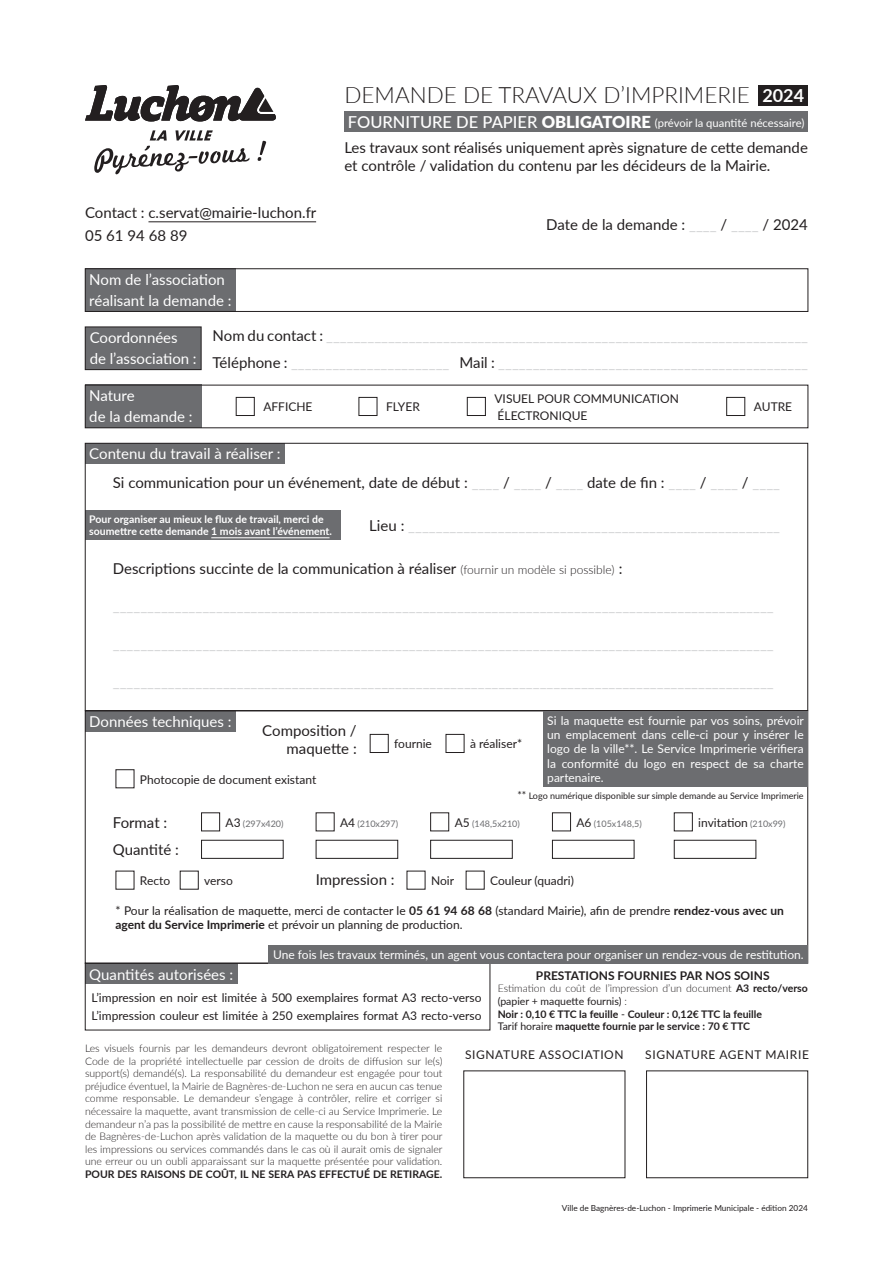
<style>
.page{position:relative;width:893px;height:1263px;background:#fff}
.page>*{position:absolute;margin:0;border:0;box-sizing:border-box;transform-origin:0 0}
.t1{font:300 22.5px "Lato";color:#231f20}
.t2{font:700 18px "Lato";color:#fff}
.t3{font:15px/27px "Lato";color:#d1d2d4}
.t4{font:15px/18px "Lato";color:#231f20}
.t5{font:15px/21px "Lato";color:#fff}
.t6{font:12px/16.5px "Lato";color:#231f20}
.t7{font:12px/14.4px "Lato";color:#fff;text-align:justify}
.t8{font:12px "Lato";letter-spacing:.05em;color:#231f20}
.t9{font:700 12px "Lato";color:#231f20}
.t10{font:11.25px "Lato";color:#fff}
.t11{font:300 10.5px/12.6px "Lato";color:#231f20;text-align:justify}
.t12{font:700 10.5px/12.6px "Lato";color:#231f20}
.t13{font:700 10.5px/12.6px "Lato";color:#fff}
.t14{font:9px "Lato";color:#231f20}
.t15{font:9px "Lato";color:#6c6d70}
.t16{font:8.25px "Lato";color:#231f20}
.s1{font-weight:500;font-size:16.5px}
.s2{font-weight:900;font-size:16.5px}
.s3{color:#d1d2d4}
.s4{color:#231f20}
.s5{font-weight:300;font-size:12px}
.s6{font-size:10.5px}
.s7{font-weight:700}
.s8{font-size:12px;color:#231f20}
.s9{font-size:9px;color:#6c6d70}
.s10{font-weight:300}
.s11{font-weight:400}
</style>
<div class="page">
<svg style="left:85px;top:85px;width:191px;height:37px"></svg>
<svg style="left:94px;top:130px;width:155px;height:44px"></svg>
<svg style="left:258px;top:141px;width:8px;height:20px"></svg>
<div style="left:344px;top:112px;width:464px;height:20px;background:#6c6d70"></div>
<div style="left:758px;top:85px;width:50px;height:20px;background:#231f20"></div>
<hr style="left:148px;top:221px;width:168px;height:1px;background:#231f20">
<div style="left:85px;top:269px;width:151px;height:43px;background:#6c6d70"></div>
<div style="left:85px;top:443px;width:200px;height:21px;background:#6c6d70"></div>
<div style="left:85px;top:510px;width:255px;height:30px;background:#6c6d70"></div>
<hr style="left:211px;top:537px;width:119px;height:1px;background:#fff">
<div style="left:85px;top:711px;width:151px;height:20px;background:#6c6d70"></div>
<div style="left:85px;top:963px;width:152px;height:21px;background:#6c6d70"></div>
<div style="left:85px;top:269px;width:723px;height:43px;border:1px solid #231f20"></div>
<div style="left:85px;top:443px;width:723px;height:268px;border:1px solid #231f20"></div>
<div style="left:85px;top:327px;width:116px;height:43px;background:#6c6d70"></div>
<div style="left:85px;top:327px;width:116px;height:43px;border:1px solid #231f20"></div>
<div style="left:85px;top:385px;width:116px;height:43px;background:#6c6d70"></div>
<div style="left:236px;top:397px;width:19px;height:19px;border:1px solid #231f20"></div>
<div style="left:726px;top:397px;width:19px;height:19px;border:1px solid #231f20"></div>
<div style="left:467px;top:397px;width:19px;height:19px;border:1px solid #231f20"></div>
<div style="left:359px;top:397px;width:18px;height:19px;border:1px solid #231f20"></div>
<div style="left:201px;top:812px;width:19px;height:19px;border:1px solid #231f20"></div>
<div style="left:201px;top:840px;width:83px;height:19px;border:1px solid #231f20"></div>
<div style="left:316px;top:840px;width:82px;height:19px;border:1px solid #231f20"></div>
<div style="left:430px;top:840px;width:83px;height:19px;border:1px solid #231f20"></div>
<div style="left:552px;top:840px;width:82px;height:19px;border:1px solid #231f20"></div>
<div style="left:674px;top:840px;width:82px;height:19px;border:1px solid #231f20"></div>
<div style="left:430px;top:812px;width:19px;height:19px;border:1px solid #231f20"></div>
<div style="left:552px;top:812px;width:19px;height:19px;border:1px solid #231f20"></div>
<div style="left:674px;top:812px;width:19px;height:19px;border:1px solid #231f20"></div>
<div style="left:370px;top:734px;width:19px;height:19px;border:1px solid #231f20"></div>
<div style="left:446px;top:734px;width:18px;height:19px;border:1px solid #231f20"></div>
<div style="left:543px;top:711px;width:265px;height:75px;background:#6c6d70"></div>
<div style="left:116px;top:769px;width:18px;height:19px;border:1px solid #231f20"></div>
<div style="left:180px;top:871px;width:19px;height:18px;border:1px solid #231f20"></div>
<div style="left:269px;top:945px;width:539px;height:18px;background:#6c6d70"></div>
<div style="left:464px;top:1071px;width:161px;height:107px;border:1px solid #231f20"></div>
<div style="left:646px;top:1071px;width:162px;height:107px;border:1px solid #231f20"></div>
<h3 class="t4" style="left:85px;top:201px;width:233px;line-height:22.5px">Contact : c.servat@mairie-luchon.fr<br>05 61 94 68 89</h3>
<h3 class="t5" style="left:89px;top:268px;width:144px">Nom de l’association réalisant la demande :</h3>
<h1 class="t1" style="left:344px;top:79px;width:407px">DEMANDE DE TRAVAUX D’IMPRIMERIE</h1>
<p class="t10" style="left:348px;top:115px;width:458px"><span class="s1">FOURNITURE DE PAPIER</span> <span class="s2">OBLIGATOIRE</span> (prévoir la quantité nécessaire)</p>
<h2 class="t2" style="left:762px;top:83px;width:43px">2024</h2>
<h3 class="t4" style="left:344px;top:138px;width:465px">Les travaux sont réalisés uniquement après signature de cette demande et contrôle / validation du contenu par les décideurs de la Mairie.</h3>
<h3 class="t4" style="left:546px;top:214px;width:263px">Date de la demande : <span class="s3">____</span> / <span class="s3">____</span> / 2024</h3>
<h3 class="t5" style="left:90px;top:327px;width:109px">Coordonnées de l’association :</h3>
<h3 class="t5" style="left:89px;top:385px;width:105px">Nature<br>de la demande :</h3>
<h3 class="t3" style="left:213px;top:321px;width:597px"><span class="s4">Nom du contact :</span> ______________________________________________________________________<br><span class="s4">Téléphone :</span> _______________________ <span class="s4">Mail :</span> _____________________________________________</h3>
<p class="t6" style="left:494px;top:390px;width:186px">VISUEL POUR COMMUNICATION<br>ÉLECTRONIQUE</p>
<p class="t6" style="left:263px;top:398px;width:51px">AFFICHE</p>
<p class="t6" style="left:754px;top:398px;width:40px">AUTRE</p>
<p class="t6" style="left:386px;top:398px;width:35px">FLYER</p>
<h3 class="t5" style="left:89px;top:443px;width:193px">Contenu du travail à réaliser :</h3>
<h3 class="t4" style="left:113px;top:473px;width:669px">Si communication pour un événement, date de début : <span class="s3">____</span> / <span class="s3">____</span> / <span class="s3">____</span> date de fin : <span class="s3">____</span> / <span class="s3">____</span> / <span class="s3">____</span></h3>
<h3 class="t3" style="left:369px;top:511px;width:412px"><span class="s4">Lieu :</span> ______________________________________________________</h3>
<h3 class="t4" style="left:113px;top:559px;width:511px">Descriptions succinte de la communication à réaliser <span class="s5">(fournir un modèle si possible)</span> :</h3>
<h3 class="t3" style="left:113px;top:592px;width:662px">________________________________________________________________________________________________</h3>
<h3 class="t3" style="left:113px;top:629px;width:662px">________________________________________________________________________________________________</h3>
<h3 class="t3" style="left:113px;top:667px;width:662px">________________________________________________________________________________________________</h3>
<p class="t13" style="left:89px;top:512px;width:244px">Pour organiser au mieux le flux de travail, merci de soumettre cette demande 1 mois avant l’événement.</p>
<h3 class="t4" style="left:262px;top:720px;width:96px;text-align:right">Composition / maquette :</h3>
<p class="t7" style="left:547px;top:713px;width:258px">Si la maquette est fournie par vos soins, prévoir un emplacement dans celle-ci pour y insérer le logo de la ville**. Le Service Imprimerie vérifiera la conformité du logo en respect de sa charte</p>
<p class="t6" style="left:140px;top:770px;width:178px">Photocopie de document existant</p>
<p class="t7" style="left:547px;top:770px;width:58px">partenaire.</p>
<p class="t14" style="left:517px;top:789px;width:288px"><span class="s6">**</span> Logo numérique disponible sur simple demande au Service Imprimerie</p>
<h3 class="t4" style="left:113px;top:808px;width:68px;line-height:27.5px">Format :<br>Quantité :</h3>
<p class="t6" style="left:140px;top:872px;width:32px">Recto</p>
<p class="t6" style="left:204px;top:872px;width:30px">verso</p>
<h3 class="t4" style="left:316px;top:870px;width:80px">Impression :</h3>
<p class="t6" style="left:431px;top:872px;width:25px">Noir</p>
<p class="t6" style="left:490px;top:872px;width:85px">Couleur (quadri)</p>
<p class="t6" style="left:116px;top:903px;width:670px;line-height:14.4px">* Pour la réalisation de maquette, merci de contacter le <span class="s7">05 61 94 68 68</span> (standard Mairie), afin de prendre <span class="s7">rendez-vous avec un agent du Service Imprimerie</span> et prévoir un planning de production.</p>
<h3 class="t5" style="left:89px;top:710px;width:144px">Données techniques :</h3>
<p class="t6" style="left:394px;top:735px;width:39px">fournie</p>
<p class="t6" style="left:470px;top:735px;width:54px">à réaliser*</p>
<p class="t15" style="left:226px;top:817px;width:59px"><span class="s8">A3</span> (297x420)</p>
<p class="t15" style="left:340px;top:817px;width:59px"><span class="s8">A4</span> (210x297)</p>
<p class="t15" style="left:455px;top:817px;width:67px"><span class="s8">A5</span> (148,5x210)</p>
<p class="t15" style="left:576px;top:817px;width:67px"><span class="s8">A6</span> (105x148,5)</p>
<p class="t6" style="left:698px;top:813px;width:89px">invitation <span class="s9">(210x99)</span></p>
<p class="t7" style="left:273px;top:947px;width:532px">Une fois les travaux terminés, un agent vous contactera pour organiser un rendez-vous de restitution.</p>
<p class="t6" style="left:91px;top:988px;width:392px;line-height:18px">L’impression en noir est limitée à 500 exemplaires format A3 recto-verso<br>L’impression couleur est limitée à 250 exemplaires format A3 recto-verso</p>
<h3 class="t5" style="left:89px;top:963px;width:145px">Quantités autorisées :</h3>
<p class="t9" style="left:536px;top:966px;width:235px">PRESTATIONS FOURNIES PAR NOS SOINS</p>
<p class="t12" style="left:498px;top:982px;width:312px"><span class="s10">Estimation du coût de l’impression d’un document</span> A3 recto/verso <span class="s11">(papier + maquette fournis)</span> <span class="s10">:<br></span>Noir : 0,10 € TTC la feuille <span class="s11">-</span> Couleur : 0,12€ TTC la feuille<br><span class="s11">Tarif horaire</span> maquette fournie par le service : 70 € TTC</p>
<p class="t8" style="left:465px;top:1046px;width:160px">SIGNATURE ASSOCIATION</p>
<p class="t8" style="left:645px;top:1046px;width:165px">SIGNATURE AGENT MAIRIE</p>
<p class="t11" style="left:85px;top:1041px;width:359px">Les visuels fournis par les demandeurs devront obligatoirement respecter le Code de la propriété intellectuelle par cession de droits de diffusion sur le(s) support(s) demandé(s). La responsabilité du demandeur est engagée pour tout préjudice éventuel, la Mairie de Bagnères-de-Luchon ne sera en aucun cas tenue comme responsable. Le demandeur s’engage à contrôler, relire et corriger si nécessaire la maquette, avant transmission de celle-ci au Service Imprimerie. Le demandeur n’a pas la possibilité de mettre en cause la responsabilité de la Mairie de Bagnères-de-Luchon après validation de la maquette ou du bon à tirer pour les impressions ou services commandés dans le cas où il aurait omis de signaler une erreur ou un oubli apparaissant sur la maquette présentée pour validation.</p>
<p class="t12" style="left:85px;top:1167px;width:359px">POUR DES RAISONS DE COÛT, IL NE SERA PAS EFFECTUÉ DE RETIRAGE.</p>
<p class="t16" style="left:562px;top:1202px;width:247px">Ville de Bagnères-de-Luchon - Imprimerie Municipale - édition 2024</p>
</div>
